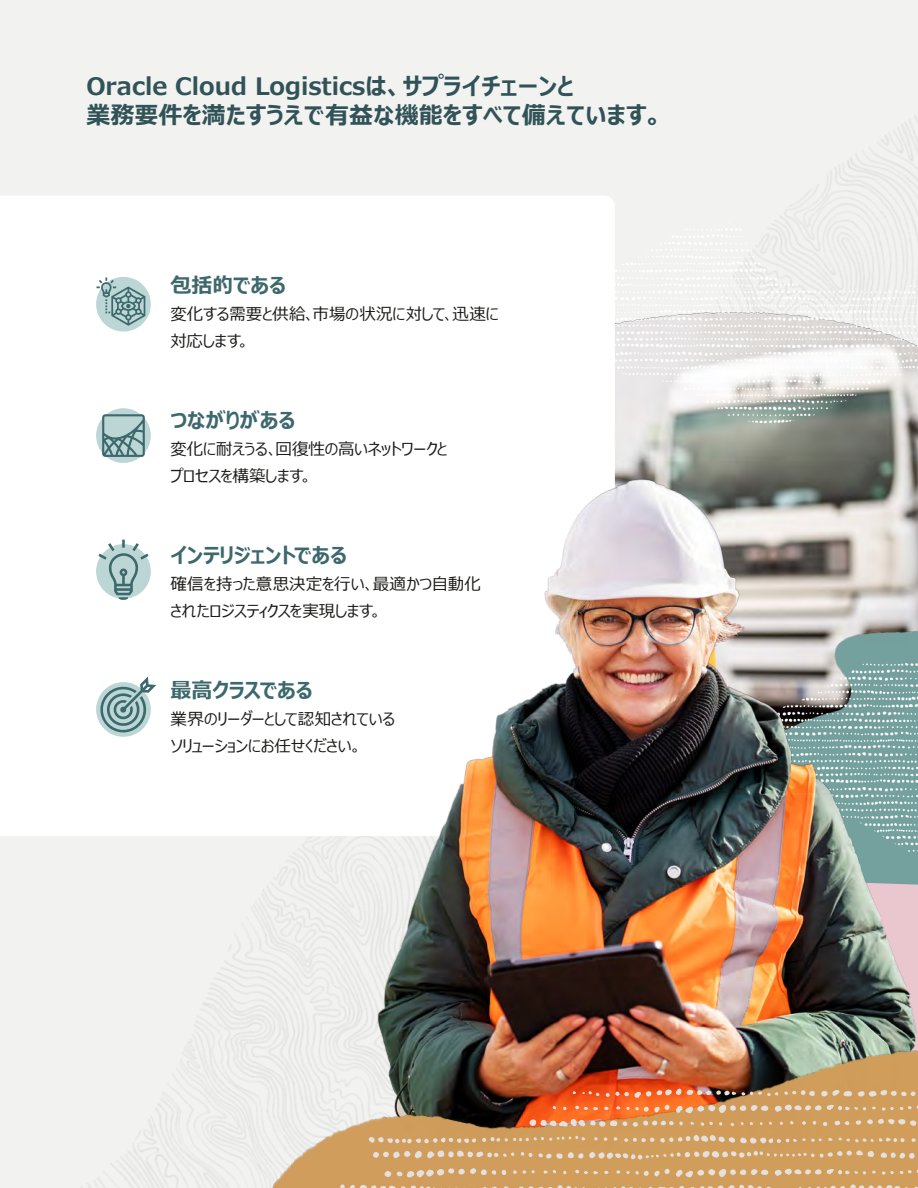
<style>
.page{position:relative;width:918px;height:1188px;background:#fff}
.page>*{position:absolute;margin:0;border:0;box-sizing:border-box;transform-origin:0 0}
.t1{font:700 24px/28.8px "Meiryo UI";color:#315357}
.Subhead_1{font:700 21px "Meiryo UI";letter-spacing:-.015em;color:#3d686c}
.Subhead_1-2{font:16.5px "Meiryo UI";letter-spacing:-.005em;color:#1d1c1a}
</style>
<div class="page">
<div style="left:0;top:0;width:918px;height:195px;background:#f2f2f1"></div>
<div style="left:411px;top:28px;width:507px;height:249px;background:#f2f2f1"></div>
<div style="left:0;top:836px;width:340px;height:352px;background:#f2f2f1"></div>
<svg style="left:96px;top:196px;width:519px;height:490px"></svg>
<svg style="left:97px;top:677px;width:59px;height:59px"></svg>
<svg style="left:98px;top:540px;width:51px;height:60px"></svg>
<div style="left:96px;top:408px;width:55px;height:55px;background:#bcd6d6;border-radius:50%"></div>
<svg style="left:102px;top:414px;width:43px;height:43px"></svg>
<svg style="left:96px;top:277px;width:55px;height:55px"></svg>
<svg style="left:97px;top:278px;width:48px;height:48px"></svg>
<img style="left:616px;top:224px;width:302px;height:200px">
<img style="left:340px;top:424px;width:578px;height:570px">
<img style="left:263px;top:994px;width:655px;height:194px">
<svg style="left:340px;top:1088px;width:578px;height:100px;fill:#d19d5b"></svg>
<p class="t1" style="left:86px;top:73px;width:577px">Oracle Cloud Logisticsは、サプライチェーンと<br>業務要件を満たすうえで有益な機能をすべて備えています。</p>
<p class="Subhead_1" style="left:171px;top:271px;width:117px">包括的である</p>
<p class="Subhead_1-2" style="left:171px;top:302px;width:330px">変化する需要と供給、市場の状況に対して、迅速に</p>
<p class="Subhead_1-2" style="left:171px;top:329px;width:81px">対応します。</p>
<p class="Subhead_1" style="left:171px;top:406px;width:126px">つながりがある</p>
<p class="Subhead_1-2" style="left:171px;top:437px;width:279px">変化に耐えうる、回復性の高いネットワークと</p>
<p class="Subhead_1-2" style="left:171px;top:464px;width:143px">プロセスを構築します。</p>
<p class="Subhead_1" style="left:171px;top:541px;width:178px">インテリジェントである</p>
<p class="Subhead_1-2" style="left:171px;top:572px;width:312px">確信を持った意思決定を行い、最適かつ自動化</p>
<p class="Subhead_1-2" style="left:171px;top:599px;width:213px">されたロジスティクスを実現します。</p>
<p class="Subhead_1" style="left:171px;top:676px;width:144px">最高クラスである</p>
<p class="Subhead_1-2" style="left:171px;top:707px;width:226px">業界のリーダーとして認知されている</p>
<p class="Subhead_1-2" style="left:171px;top:734px;width:193px">ソリューションにお任せください。</p>
</div>
